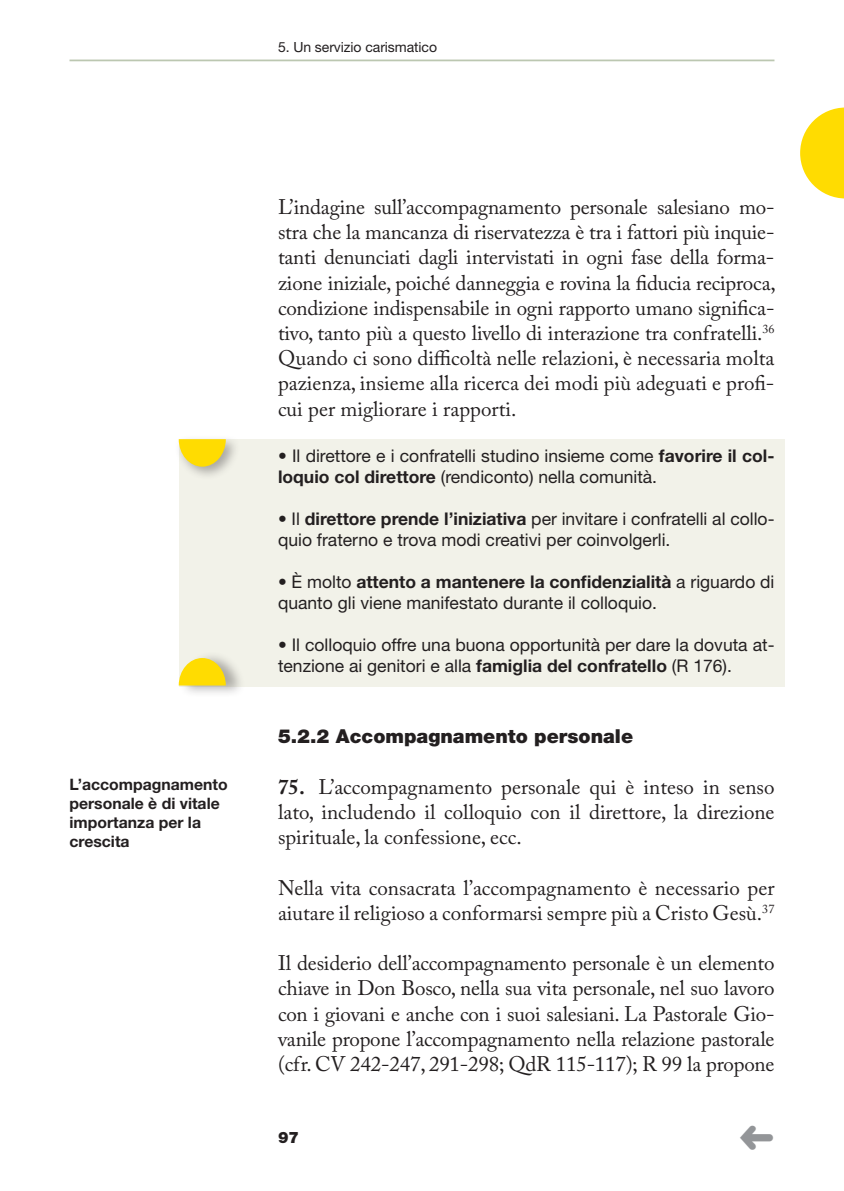
<style>
.page{position:relative;width:844px;height:1191px;background:#fff}
.page>*{position:absolute;margin:0;border:0;box-sizing:border-box;transform-origin:0 0}
.t1{font:21px/25.2px "Adobe Caslon Pro";color:#231f20;text-align:justify}
.Titolo_di_terzo_grad{font:900 19.25px "Helvetica Neue LT Std";color:#231f20}
.Riquadro{font:17.5px/21px "Helvetica Neue LT Std";color:#231f20}
.Note_a_fianco{font:700 15.75px/18.9px "Helvetica Neue LT Std";color:#231f20}
.t2{font:900 15.75px "Helvetica Neue LT Std";color:#231f20}
.t3{font:14px "Helvetica Neue LT Std";letter-spacing:-.005em;color:#231f20}
.s1{font-weight:700}
</style>
<div class="page">
<hr style="left:69px;top:60px;width:705px;height:1px;background:#bcc7b1">
<svg style="left:800px;top:107px;width:43px;height:91px"></svg>
<div style="left:179px;top:439px;width:605px;height:59px;background:#f2f2e9"></div>
<div style="left:179px;top:481px;width:605px;height:38px;background:#f2f2e9"></div>
<div style="left:179px;top:502px;width:605px;height:59px;background:#f2f2e9"></div>
<div style="left:179px;top:544px;width:605px;height:38px;background:#f2f2e9"></div>
<div style="left:179px;top:565px;width:605px;height:59px;background:#f2f2e9"></div>
<div style="left:179px;top:607px;width:605px;height:38px;background:#f2f2e9"></div>
<div style="left:179px;top:628px;width:605px;height:59px;background:#f2f2e9"></div>
<div style="left:175px;top:434px;width:64px;height:47px;background:#231f20;opacity:.35"></div>
<svg style="left:179px;top:439px;width:47px;height:28px"></svg>
<div style="left:180px;top:651px;width:64px;height:46px;background:#231f20;opacity:.34"></div>
<svg style="left:179px;top:658px;width:47px;height:27px"></svg>
<p class="t3" style="left:278px;top:39px;width:160px">5. Un servizio carismatico</p>
<p class="Note_a_fianco" style="left:69px;top:774px;width:160px">L’accompagnamento personale è di vitale importanza per la crescita</p>
<p class="t1" style="left:278px;top:194px;width:499px">L’indagine sull’accompagnamento personale salesiano mo&shy;stra che la mancanza di riservatezza è tra i fattori più inquie&shy;tanti denunciati dagli intervistati in ogni fase della forma&shy;zione iniziale, poiché danneggia e rovina la fiducia reciproca, condizione indispensabile in ogni rapporto umano significa&shy;tivo, tanto più a questo livello di interazione tra confratelli.<sup>36<br></sup>Quando ci sono difficoltà nelle relazioni, è necessaria molta pazienza, insieme alla ricerca dei modi più adeguati e profi&shy;cui per migliorare i rapporti.</p>
<p class="Riquadro" style="left:278px;top:445px;width:498px">• Il direttore e i confratelli studino insieme come <span class="s1">favorire il col&shy;loquio col direttore</span> (rendiconto) nella comunità.</p>
<p class="Riquadro" style="left:278px;top:508px;width:498px">• Il <span class="s1">direttore prende l’iniziativa</span> per invitare i confratelli al collo&shy;quio fraterno e trova modi creativi per coinvolgerli.</p>
<p class="Riquadro" style="left:278px;top:571px;width:498px">• È molto <span class="s1">attento a mantenere la confidenzialità</span> a riguardo di quanto gli viene manifestato durante il colloquio.</p>
<p class="Riquadro" style="left:278px;top:634px;width:498px">• Il colloquio offre una buona opportunità per dare la dovuta at&shy;tenzione ai genitori e alla <span class="s1">famiglia del confratello</span> (R 176).</p>
<p class="Titolo_di_terzo_grad" style="left:278px;top:725px;width:356px">5.2.2 Accompagnamento personale</p>
<p class="t1" style="left:278px;top:774px;width:498px"><span class="s1">75.</span> L’accompagnamento personale qui è inteso in senso lato, includendo il colloquio con il direttore, la direzione spirituale, la confessione, ecc.</p>
<p class="t1" style="left:278px;top:874px;width:498px">Nella vita consacrata l’accompagnamento è necessario per aiutare il religioso a conformarsi sempre più a Cristo Gesù.<sup>37</sup></p>
<p class="t1" style="left:278px;top:950px;width:498px">Il desiderio dell’accompagnamento personale è un elemento chiave in Don Bosco, nella sua vita personale, nel suo lavoro con i giovani e anche con i suoi salesiani. La Pastorale Gio&shy;vanile propone l’accompagnamento nella relazione pastorale (cfr. CV 242-247, 291-298; QdR 115-117); R 99 la propone</p>
<p class="t2" style="left:278px;top:1127px;width:23px">97</p>
</div>
